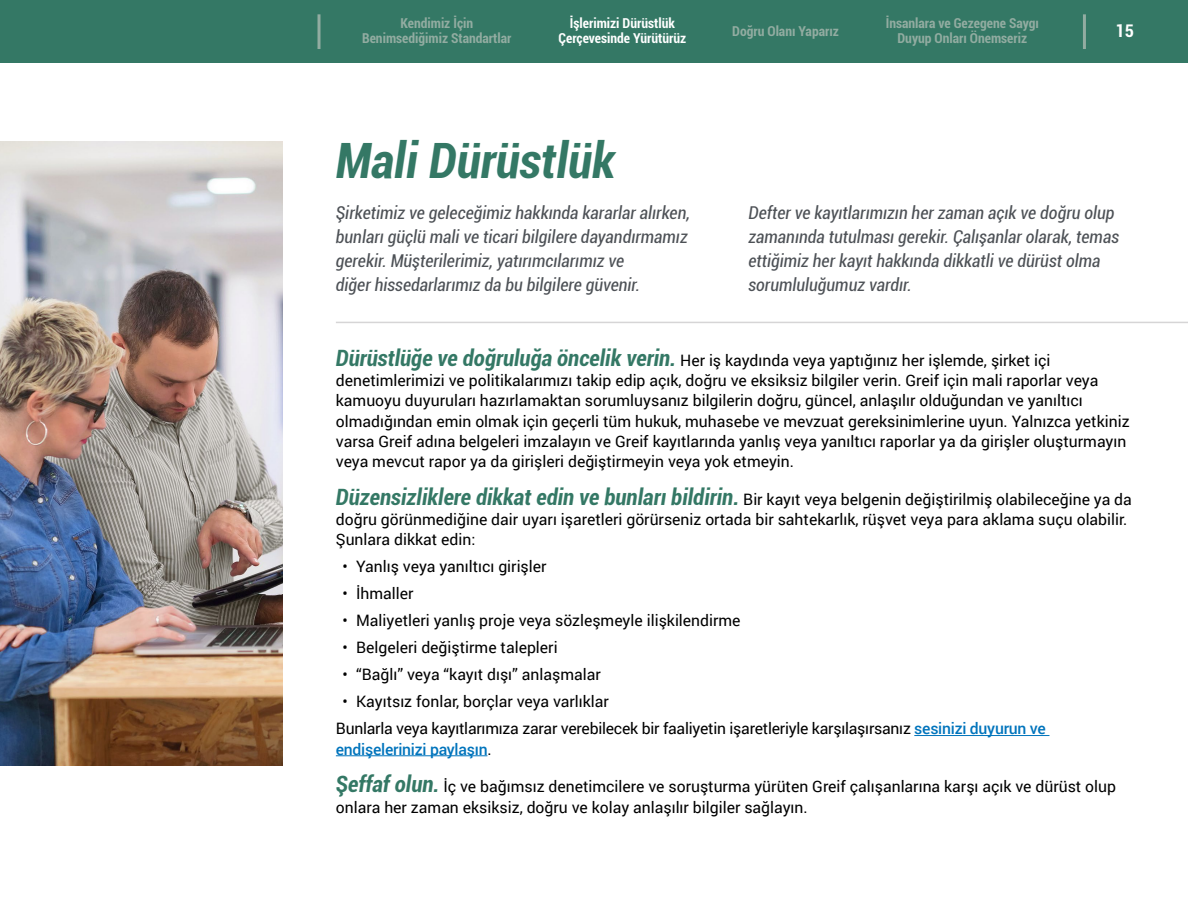
<style>
.page{position:relative;width:1188px;height:918px;background:#fff}
.page>*{position:absolute;margin:0;border:0;box-sizing:border-box;transform-origin:0 0}
.t1{font:italic 700 condensed 48.75px "Roboto";color:#347865}
.t2{font:italic condensed 17.7px/24px "Roboto";color:#4d5156}
.t3{font:700 condensed 17.4px "Roboto";color:#fff}
.t4{font:15.75px/20.2px "Roboto";color:#000}
.t5{font:500 15.75px "Roboto";letter-spacing:-.015em;color:#0074bc}
.t6{font:700 condensed 13.65px/15px "Roboto";color:#92aca1;text-align:center}
.t7{font:700 condensed 13.65px/15px "Roboto";color:#fff;text-align:center}
.s1{font-weight:700;font-style:italic;font-stretch:condensed;font-size:22.5px;color:#347865}
.s2{font-weight:500;color:#0074bc}
.s3{font-weight:400;color:#000}
</style>
<div class="page">
<div style="left:0;top:0;width:1188px;height:63px;background:#347865"></div>
<hr style="left:318px;top:14px;width:3px;height:35px;background:#92aca1">
<hr style="left:1083px;top:14px;width:3px;height:35px;background:#92aca1">
<hr style="left:914px;top:735px;width:135px;height:1px;background:#0074bc">
<hr style="left:336px;top:755px;width:151px;height:1px;background:#0074bc">
<hr style="left:336px;top:322px;width:852px;height:1px;background:#d6d5d6">
<img style="left:0;top:142px;width:282px;height:623px">
<p class="t6" style="left:362px;top:15px;width:151px">Kendimiz İçin<br>Benimsediğimiz Standartlar</p>
<p class="t7" style="left:559px;top:15px;width:129px">İşlerimizi Dürüstlük<br>Çerçevesinde Yürütürüz</p>
<p class="t6" style="left:732px;top:23px;width:108px">Doğru Olanı Yaparız</p>
<p class="t6" style="left:886px;top:15px;width:155px">İnsanlara ve Gezegene Saygı<br>Duyup Onları Önemseriz</p>
<p class="t3" style="left:1116px;top:19px;width:20px">15</p>
<h1 class="t1" style="left:336px;top:126px;width:281px">Mali Dürüstlük</h1>
<p class="t2" style="left:336px;top:200px;width:356px">Şirketimiz ve geleceğimiz hakkında kararlar alırken, bunları güçlü mali ve ticari bilgilere dayandırmamız gerekir. Müşterilerimiz, yatırımcılarımız ve<br>diğer hissedarlarımız da bu bilgilere güvenir.</p>
<p class="t2" style="left:748px;top:200px;width:372px">Defter ve kayıtlarımızın her zaman açık ve doğru olup zamanında tutulması gerekir. Çalışanlar olarak, temas ettiğimiz her kayıt hakkında dikkatli ve dürüst olma sorumluluğumuz vardır.</p>
<p class="t4" style="left:336px;top:350px;width:795px"><span class="s1">Dürüstlüğe ve doğruluğa öncelik verin.</span> Her iş kaydında veya yaptığınız her işlemde, şirket içi denetimlerimizi ve politikalarımızı takip edip açık, doğru ve eksiksiz bilgiler verin. Greif için mali raporlar veya kamuoyu duyuruları hazırlamaktan sorumluysanız bilgilerin doğru, güncel, anlaşılır olduğundan ve yanıltıcı olmadığından emin olmak için geçerli tüm hukuk, muhasebe ve mevzuat gereksinimlerine uyun. Yalnızca yetkiniz varsa Greif adına belgeleri imzalayın ve Greif kayıtlarında yanlış veya yanıltıcı raporlar ya da girişler oluşturmayın veya mevcut rapor ya da girişleri değiştirmeyin veya yok etmeyin.</p>
<p class="t4" style="left:336px;top:489px;width:798px"><span class="s1">Düzensizliklere dikkat edin ve bunları bildirin.</span> Bir kayıt veya belgenin değiştirilmiş olabileceğine ya da doğru görünmediğine dair uyarı işaretleri görürseniz ortada bir sahtekarlık, rüşvet veya para aklama suçu olabilir.<br>Şunlara dikkat edin:</p>
<p class="t4" style="left:343px;top:556px;width:205px">• Yanlış veya yanıltıcı girişler</p>
<p class="t4" style="left:343px;top:583px;width:73px">• İhmaller</p>
<p class="t4" style="left:343px;top:610px;width:400px">• Maliyetleri yanlış proje veya sözleşmeyle ilişkilendirme</p>
<p class="t4" style="left:343px;top:637px;width:217px">• Belgeleri değiştirme talepleri</p>
<p class="t4" style="left:343px;top:664px;width:260px">• “Bağlı” veya “kayıt dışı” anlaşmalar</p>
<p class="t4" style="left:336px;top:688px;width:712px;line-height:27px;text-indent:7px">• Kayıtsız fonlar, borçlar veya varlıklar<br>Bunlarla veya kayıtlarımıza zarar verebilecek bir faaliyetin işaretleriyle karşılaşırsanız <span class="s2">sesinizi duyurun ve</span></p>
<p class="t5" style="left:336px;top:738px;width:157px">endişelerinizi paylaşın<span class="s3">.</span></p>
<p class="t4" style="left:336px;top:776px;width:782px;line-height:21px"><span class="s1">Şeffaf olun.</span> İç ve bağımsız denetimcilere ve soruşturma yürüten Greif çalışanlarına karşı açık ve dürüst olup onlara her zaman eksiksiz, doğru ve kolay anlaşılır bilgiler sağlayın.</p>
</div>
